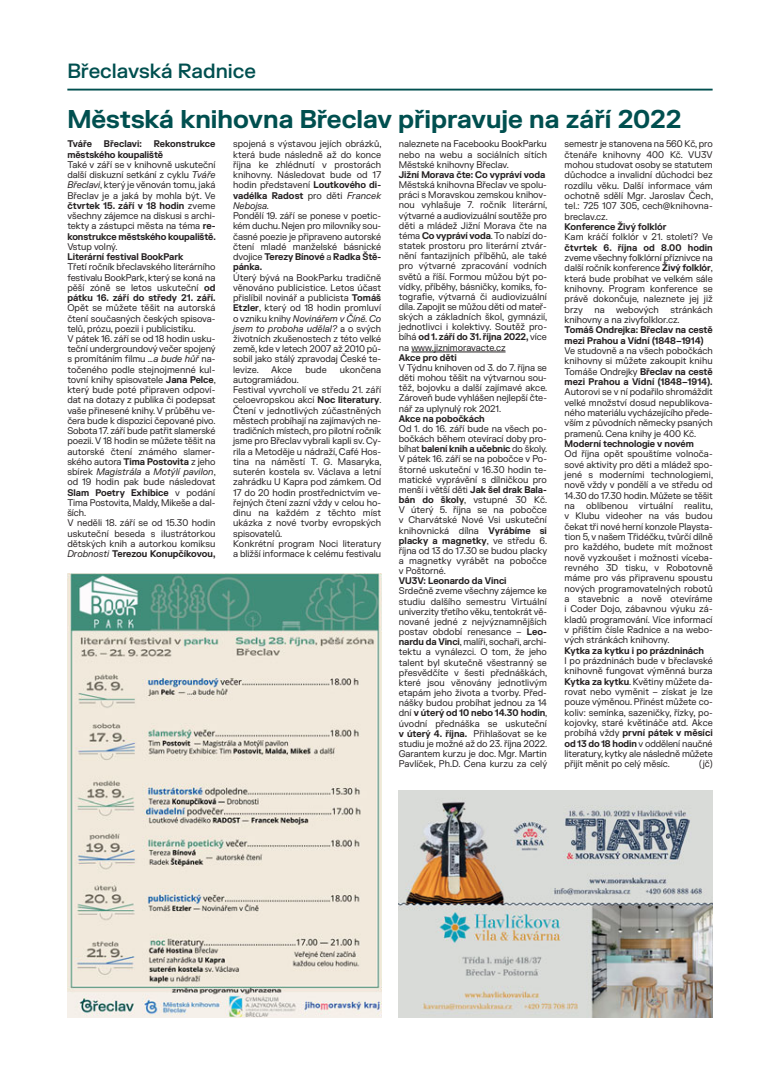
<style>
.page{position:relative;width:780px;height:1081px;background:#fff}
.page>*{position:absolute;margin:0;border:0;box-sizing:border-box;transform-origin:0 0}
.t1{font:700 25px "FK Grotesk";color:#004f4f}
.t2{font:500 20px "FK Grotesk";color:#004f4f}
.t3{font:9.38px/10.2px "FK Grotesk";letter-spacing:-.005em;color:#231f20;text-align:justify;scale:.95 1}
.t4{font:700 9.38px/10.2px "FK Grotesk";letter-spacing:-.005em;color:#231f20;scale:.95 1}
.s1{font-weight:700}
.s2{font-style:italic}
</style>
<div class="page">
<hr style="left:67px;top:89px;width:645px;height:2px;background:#004f4f">
<img style="left:67px;top:573px;width:314px;height:444px">
<img style="left:399px;top:791px;width:313px;height:226px">
<hr style="left:411px;top:352px;width:94px;height:1px;background:#231f20">
<h2 class="t2" style="left:67px;top:59px;width:190px">Břeclavská Radnice</h2>
<h1 class="t1" style="left:67px;top:110px;width:615px">Městská knihovna Břeclav připravuje na září 2022</h1>
<p class="t4" style="left:67px;top:140px;width:28px">Tváře</p>
<p class="t4" style="left:104px;top:140px;width:41px">Břeclavi:</p>
<p class="t3" style="left:233px;top:140px;width:158px">spojená s výstavou jejích obrázků, která bude následně až do konce října ke zhlédnutí v prostorách knihovny. Následovat bude od 17 hodin představení <span class="s1">Loutkového di&shy;vadélka Radost</span> pro děti <span class="s2">Francek Nebojsa.</span></p>
<p class="t3" style="left:233px;top:212px;width:157px">Pondělí 19. září se ponese v poetic&shy;kém duchu. Nejen pro milovníky sou&shy;časné poezie je připraveno autorské čtení mladé manželské básnické dvojice <span class="s1">Terezy Bínové</span> a <span class="s1">Radka Ště&shy;pánka.</span></p>
<p class="t3" style="left:233px;top:273px;width:157px">Úterý bývá na BookParku tradičně věnováno publicistice. Letos účast přislíbil novinář a publicista <span class="s1">Tomáš Etzler</span>, který od 18 hodin promluví o vzniku knihy <span class="s2">Novinářem v Číně. Co jsem to proboha udělal?</span> a o svých životních zkušenostech z této velké země, kde v letech 2007 až 2010 pů&shy;sobil jako stálý zpravodaj České te&shy;levize.</p>
<p class="t3" style="left:564px;top:140px;width:158px">semestr je stanovena na 560 Kč, pro čtenáře knihovny 400 Kč. VU3V mohou studovat osoby se statutem důchodce a invalidní důchodci bez rozdílu věku. Další informace vám ochotně sdělí Mgr. Jaroslav Čech, tel.: 725 107 305, cech@knihovna&shy;breclav.cz.</p>
<p class="t4" style="left:564px;top:223px;width:109px">Konference Živý folklór</p>
<p class="t3" style="left:564px;top:233px;width:157px">Kam kráčí folklór v 21. století? Ve</p>
<p class="t4" style="left:564px;top:243px;width:157px">čtvrtek 6. října od 8.00 hodin</p>
<p class="t3" style="left:564px;top:253px;width:158px">zveme všechny folklórní příznivce na další ročník konference <span class="s1">Živý folklór</span>, která bude probíhat ve velkém sále knihovny. Program konference se právě dokončuje, naleznete jej již brzy na webových stránkách knihovny a na zivyfolklor.cz.</p>
<p class="t4" style="left:564px;top:326px;width:157px">Tomáš Ondrejka: Břeclav na cestě mezi Prahou a Vídní (1848–1914)</p>
<p class="t3" style="left:564px;top:346px;width:157px">Ve studovně a na všech pobočkách knihovny si můžete zakoupit knihu Tomáše Ondrejky <span class="s1">Břeclav na cestě mezi Prahou a Vídní (1848–1914).</span></p>
<p class="t3" style="left:564px;top:388px;width:157px">Autorovi se v ní podařilo shromáždit velké množství dosud nepublikova&shy;ného materiálu vycházejícího přede&shy;vším z původních německy psaných pramenů. Cena knihy je 400 Kč.</p>
<p class="t4" style="left:564px;top:439px;width:138px">Moderní technologie v novém</p>
<p class="t3" style="left:564px;top:450px;width:158px">Od října opět spouštíme volnoča&shy;sové aktivity pro děti a mládež spo&shy;jené s moderními technologiemi, nově vždy v pondělí a ve středu od 14.30 do 17.30 hodin. Můžete se těšit na oblíbenou virtuální realitu, v Klubu videoher na vás budou čekat tři nové herní konzole Playsta&shy;tion 5, v našem Třidéčku, tvůrčí dílně pro každého, budete mít možnost nově vyzkoušet i možnosti víceba&shy;revného 3D tisku, v Robotovně máme pro vás připravenu spoustu nových programovatelných robotů a stavebnic a nově otevíráme i Coder Dojo, zábavnou výuku zá&shy;kladů programování. Více informací v příštím čísle Radnice a na webo&shy;vých stránkách knihovny.</p>
<p class="t4" style="left:564px;top:646px;width:148px">Kytka za kytku i po prázdninách</p>
<p class="t3" style="left:564px;top:656px;width:157px">I po prázdninách bude v břeclavské knihovně fungovat výměnná burza <span class="s1">Kytka za kytku</span>. Květiny můžete da&shy;rovat nebo vyměnit – získat je lze pouze výměnou. Přinést můžete co&shy;koliv: semínka, sazeničky, řízky, po&shy;kojovky, staré květináče atd. Akce probíhá vždy <span class="s1">první pátek v měsíci od 13 do 18 hodin</span> v oddělení naučné literatury, kytky ale následně můžete přijít měnit po celý měsíc.</p>
<p class="t3" style="left:399px;top:140px;width:157px">naleznete na Facebooku BookParku nebo na webu a sociálních sítích Městské knihovny Břeclav.</p>
<p class="t4" style="left:399px;top:170px;width:156px">Jižní Morava čte: Co vypráví voda</p>
<p class="t3" style="left:399px;top:181px;width:158px">Městská knihovna Břeclav ve spolu&shy;práci s Moravskou zemskou knihov&shy;nou vyhlašuje 7. ročník literární, výtvarné a audiovizuální soutěže pro děti a mládež Jižní Morava čte na téma <span class="s1">Co vypráví voda</span>. To nabízí do&shy;statek prostoru pro literární ztvár&shy;nění fantazijních příběhů, ale také pro výtvarné zpracování vodních světů a říší. Formou můžou být po&shy;vídky, příběhy, básničky, komiks, fo&shy;tografie, výtvarná či audiovizuální díla. Zapojit se můžou děti od mateř&shy;ských a základních škol, gymnázií, jednotlivci i kolektivy. Soutěž pro&shy;bíhá <span class="s1">od 1. září do 31. října 2022,</span> více na www.jiznimoravacte.cz</p>
<p class="t4" style="left:399px;top:353px;width:63px">Akce pro děti</p>
<p class="t3" style="left:399px;top:363px;width:158px">V Týdnu knihoven od 3. do 7. října se děti mohou těšit na výtvarnou sou&shy;těž, bojovku a další zajímavé akce.<br>Zároveň bude vyhlášen nejlepší čte&shy;nář za uplynulý rok 2021.</p>
<p class="t4" style="left:399px;top:414px;width:92px">Akce na pobočkách</p>
<p class="t3" style="left:399px;top:424px;width:158px">Od 1. do 16. září bude na všech po&shy;bočkách během otevírací doby pro&shy;bíhat <span class="s1">balení knih a učebnic</span> do školy.<br>V pátek 16. září se na pobočce v Po&shy;štorné uskuteční v 16.30 hodin te&shy;matické vyprávění s dílničkou pro menší i větší děti <span class="s1">Jak šel drak Bala&shy;bán do školy</span>, vstupné 30 Kč.<br>V úterý 5. října se na pobočce v Charvátské Nové Vsi uskuteční knihovnická dílna <span class="s1">Vyrábíme si placky a magnetky</span>, ve středu 6. října od 13 do 17.30 se budou placky a magnetky vyrábět na pobočce v Poštorné.</p>
<p class="t4" style="left:399px;top:577px;width:115px">VU3V: Leonardo da Vinci</p>
<p class="t3" style="left:399px;top:587px;width:158px">Srdečně zveme všechny zájemce ke studiu dalšího semestru Virtuální univerzity třetího věku, tentokrát vě&shy;nované jedné z nejvýznamnějších postav období renesance – <span class="s1">Leo&shy;nardu da Vinci</span>, malíři, sochaři, archi&shy;tektu a vynálezci. O tom, že jeho talent byl skutečně všestranný se přesvědčíte v šesti přednáškách, které jsou věnovány jednotlivým etapám jeho života a tvorby. Před&shy;nášky budou probíhat jednou za 14 dní <span class="s1">v úterý od 10 nebo 14.30 hodin</span>, úvodní přednáška se uskuteční <span class="s1">v úterý 4. října.</span> Přihlašovat se ke studiu je možné až do 23. října 2022.<br>Garantem kurzu je doc. Mgr. Martin Pavlíček, Ph.D. Cena kurzu za celý</p>
<p class="t4" style="left:67px;top:140px;width:157px;text-indent:86px">Rekonstrukce městského koupaliště</p>
<p class="t3" style="left:67px;top:160px;width:158px">Také v září se v knihovně uskuteční další diskuzní setkání z cyklu <span class="s2">Tváře Břeclavi</span>, který je věnován tomu, jaká Břeclav je a jaká by mohla být. Ve <span class="s1">čtvrtek 15. září v 18 hodin</span> zveme všechny zájemce na diskusi s archi&shy;tekty a zástupci města na téma <span class="s1">re&shy;konstrukce městského koupaliště.</span></p>
<p class="t3" style="left:67px;top:242px;width:54px">Vstup volný.</p>
<p class="t4" style="left:67px;top:253px;width:124px">Literární festival BookPark</p>
<p class="t3" style="left:67px;top:263px;width:158px">Třetí ročník břeclavského literárního festivalu BookPark, který se koná na pěší zóně se letos uskuteční <span class="s1">od pátku 16. září do středy 21. září.</span></p>
<p class="t3" style="left:67px;top:304px;width:158px;text-align:left">Opět se můžete těšit na autorská čtení současných českých spisova&shy;telů, prózu, poezii i publicistiku.<br>V pátek 16. září se od 18 hodin usku&shy;teční undergroundový večer spojený s promítáním filmu <span class="s2">…a bude hůř</span> na&shy;točeného podle stejnojmenné kul&shy;tovní knihy spisovatele <span class="s1">Jana Pelce</span>, který bude poté připraven odpoví&shy;dat na dotazy z publika či podepsat vaše přinesené knihy. V průběhu ve&shy;čera bude k dispozici čepované pivo.<br>Sobota 17. září bude patřit slamerské poezii. V 18 hodin se můžete těšit na autorské čtení známého slamer&shy;ského autora <span class="s1">Tima Postovita</span> z jeho sbírek <span class="s2">Magistrála</span> a <span class="s2">Motýlí pavilon</span>, od 19 hodin pak bude následovat <span class="s1">Slam Poetry Exhibice</span> v podání Tima Postovita, Maldy, Mikeše a dal&shy;ších.<br>V neděli 18. září se od 15.30 hodin uskuteční beseda s ilustrátorkou dětských knih a autorkou komiksu <span class="s2">Drobnosti</span> <span class="s1">Terezou Konupčíkovou,</span></p>
<p class="t3" style="left:271px;top:365px;width:24px">Akce</p>
<p class="t3" style="left:305px;top:365px;width:24px">bude</p>
<p class="t3" style="left:340px;top:365px;width:45px">ukončena</p>
<p class="t3" style="left:233px;top:375px;width:158px;text-align:left">autogramiádou.<br>Festival vyvrcholí ve středu 21. září celoevropskou akcí <span class="s1">Noc literatury</span>.<br>Čtení v jednotlivých zúčastněných městech probíhají na zajímavých ne&shy;tradičních místech, pro pilotní ročník jsme pro Břeclav vybrali kapli sv. Cy&shy;rila a Metoděje u nádraží, Café Hos&shy;tina na náměstí T. G. Masaryka, suterén kostela sv. Václava a letní zahrádku U Kapra pod zámkem. Od<br>17 do 20 hodin prostřednictvím ve&shy;řejných čtení zazní vždy v celou ho&shy;dinu na každém z těchto míst ukázka z nové tvorby evropských spisovatelů.<br>Konkrétní program Noci literatury a bližší informace k celému festivalu</p>
<p class="t3" style="left:699px;top:759px;width:16px">(jč)</p>
</div>
